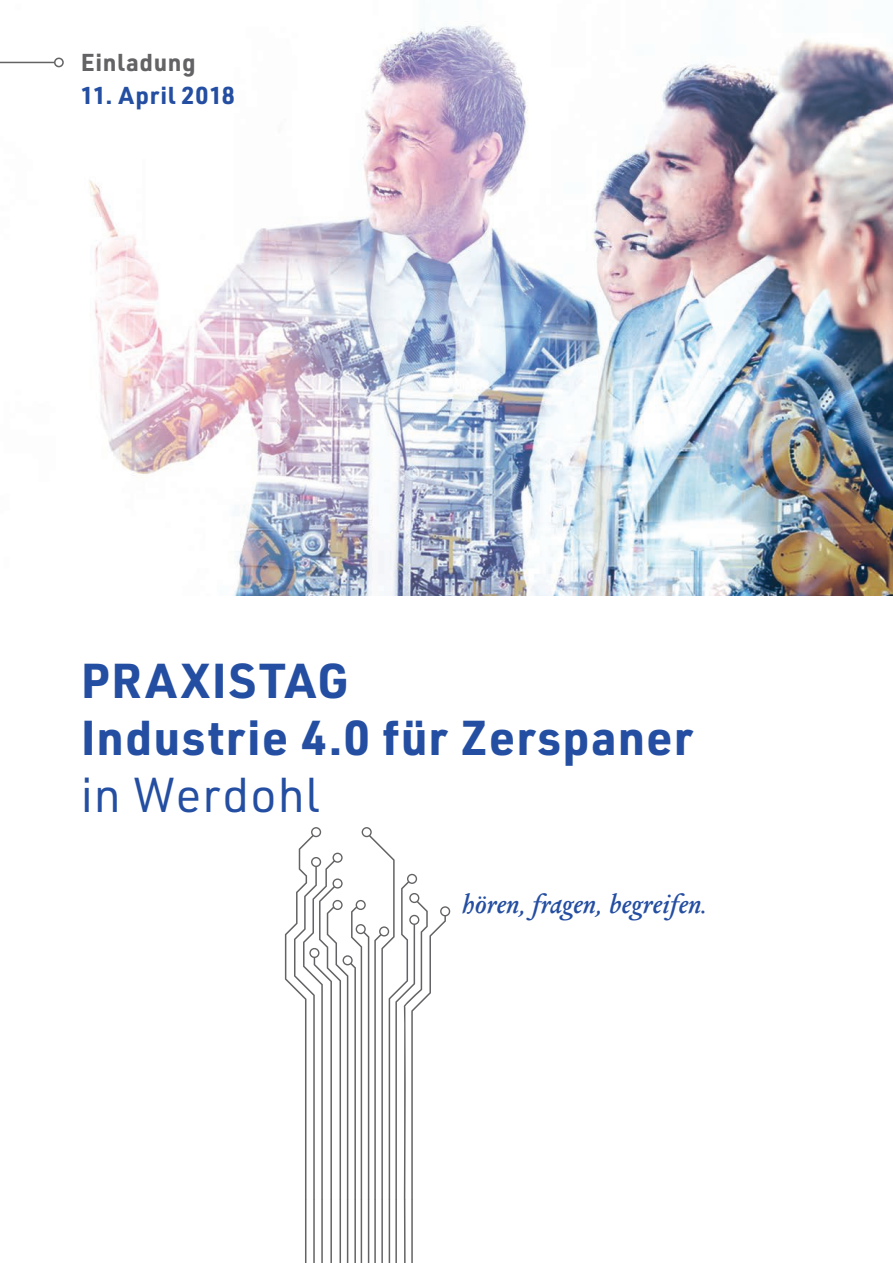
<style>
.page{position:relative;width:893px;height:1263px;background:#fff}
.page>*{position:absolute;margin:0;border:0;box-sizing:border-box;transform-origin:0 0}
.t1{font:700 48px/57px "URWDIN";letter-spacing:.03em;color:#244ea1}
.t2{font:48px "URWDIN";letter-spacing:.015em;color:#244ea1}
.t3{font:italic 600 28.95px "Columbus";color:#244ea1}
.t4{font:700 24px "URWDIN";letter-spacing:.03em;color:#244ea1}
.t5{font:700 24px "URWDIN";letter-spacing:.025em;color:#636366}
</style>
<div class="page">
<img style="left:0;top:25px;width:893px;height:570px">
<svg style="left:285px;top:827px;width:165px;height:436px"></svg>
<hr style="left:0;top:62px;width:54px;height:1px;background:#636366">
<div style="left:54px;top:58px;width:10px;height:9px;border:2px solid #636366;border-radius:50%"></div>
<p class="t5" style="left:81px;top:45px;width:117px">Einladung</p>
<p class="t4" style="left:81px;top:78px;width:156px">11. April 2018</p>
<p class="t1" style="left:81px;top:650px;width:614px">Praxistag<br>Industrie 4.0 für Zerspaner</p>
<p class="t2" style="left:81px;top:763px;width:240px">in Werdohl</p>
<p class="t3" style="left:461px;top:890px;width:247px">hören, fragen, begreifen.</p>
</div>
